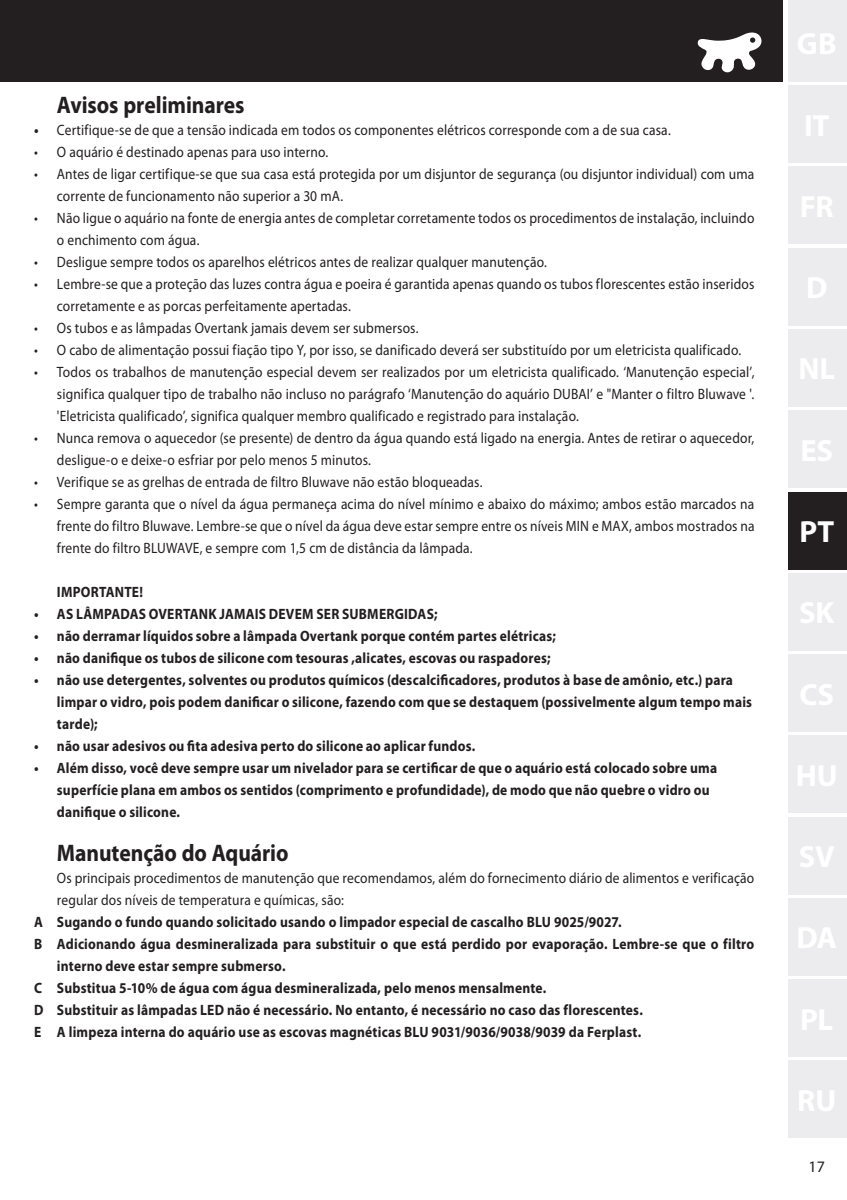
<style>
.page{position:relative;width:847px;height:1200px;background:#fff}
.page>*{position:absolute;margin:0;border:0;box-sizing:border-box;transform-origin:0 0}
.t1{font:700 30.8px "Myriad Pro";color:#fff}
.t2{font:700 24px "Myriad Pro";letter-spacing:-.005em;color:#231f20;scale:.9 1}
.t3{font:16px "Myriad Pro";color:#231f20}
.t4{font:15px/22px "Myriad Pro";letter-spacing:.01em;color:#231f20;scale:.9 1}
.t5{font:700 15px/22px "Myriad Pro";letter-spacing:.015em;color:#231f20;scale:.9 1}
.s1{font-weight:700}
</style>
<div class="page">
<div style="left:6px;top:0;width:777px;height:81px;background:#231f20"></div>
<hr style="left:788px;top:0;width:59px;height:4px;background:#ececee">
<div style="left:0;top:0;width:6px;height:81px;background:#231f20"></div>
<svg style="left:697px;top:32px;width:65px;height:41px"></svg>
<hr style="left:845px;top:4px;width:2px;height:77px;background:#ececee">
<hr style="left:845px;top:85px;width:2px;height:78px;background:#ececee">
<hr style="left:845px;top:167px;width:2px;height:77px;background:#ececee">
<hr style="left:845px;top:248px;width:2px;height:77px;background:#ececee">
<hr style="left:845px;top:329px;width:2px;height:78px;background:#ececee">
<hr style="left:845px;top:411px;width:2px;height:77px;background:#ececee">
<hr style="left:845px;top:492px;width:2px;height:77px;background:#231f20">
<hr style="left:845px;top:573px;width:2px;height:77px;background:#ececee">
<hr style="left:845px;top:654px;width:2px;height:78px;background:#ececee">
<hr style="left:845px;top:736px;width:2px;height:77px;background:#ececee">
<hr style="left:845px;top:817px;width:2px;height:77px;background:#ececee">
<hr style="left:845px;top:898px;width:2px;height:77px;background:#ececee">
<hr style="left:845px;top:979px;width:2px;height:78px;background:#ececee">
<hr style="left:845px;top:1061px;width:2px;height:77px;background:#ececee">
<div style="left:788px;top:4px;width:57px;height:77px;background:#ececee"></div>
<div style="left:788px;top:1061px;width:57px;height:77px;background:#ececee"></div>
<div style="left:788px;top:979px;width:57px;height:78px;background:#ececee"></div>
<div style="left:788px;top:898px;width:57px;height:77px;background:#ececee"></div>
<div style="left:788px;top:817px;width:57px;height:77px;background:#ececee"></div>
<div style="left:788px;top:736px;width:57px;height:77px;background:#ececee"></div>
<div style="left:788px;top:654px;width:57px;height:78px;background:#ececee"></div>
<div style="left:788px;top:573px;width:57px;height:77px;background:#ececee"></div>
<div style="left:788px;top:411px;width:57px;height:77px;background:#ececee"></div>
<div style="left:788px;top:329px;width:57px;height:78px;background:#ececee"></div>
<div style="left:788px;top:248px;width:57px;height:77px;background:#ececee"></div>
<div style="left:788px;top:167px;width:57px;height:77px;background:#ececee"></div>
<div style="left:788px;top:85px;width:57px;height:78px;background:#ececee"></div>
<div style="left:788px;top:492px;width:57px;height:77px;background:#231f20"></div>
<h2 class="t2" style="left:57px;top:89px;width:210px">Avisos preliminares</h2>
<p class="t4" style="left:34px;top:119px;width:709px"><span class="s1">•</span> Certifique-se de que a tensão indicada em todos os componentes elétricos corresponde com a de sua casa.</p>
<p class="t4" style="left:34px;top:141px;width:328px">• O aquário é destinado apenas para uso interno.</p>
<p class="t4" style="left:57px;top:163px;width:776px;text-indent:-23px">• Antes de ligar certifique-se que sua casa está protegida por um disjuntor de segurança (ou disjuntor individual) com uma corrente de funcionamento não superior a 30 mA.</p>
<p class="t4" style="left:57px;top:207px;width:776px;text-indent:-23px">• Não ligue o aquário na fonte de energia antes de completar corretamente todos os procedimentos de instalação, incluindo o enchimento com água.</p>
<p class="t4" style="left:34px;top:251px;width:571px">• Desligue sempre todos os aparelhos elétricos antes de realizar qualquer manutenção.</p>
<p class="t4" style="left:57px;top:273px;width:776px;text-indent:-23px">• Lembre-se que a proteção das luzes contra água e poeira é garantida apenas quando os tubos florescentes estão inseridos corretamente e as porcas perfeitamente apertadas.</p>
<p class="t4" style="left:34px;top:317px;width:428px">• Os tubos e as lâmpadas Overtank jamais devem ser submersos.</p>
<p class="t4" style="left:34px;top:339px;width:787px">• O cabo de alimentação possui fiação tipo Y, por isso, se danificado deverá ser substituído por um eletricista qualificado.</p>
<p class="t4" style="left:57px;top:361px;width:776px;text-align:justify;text-indent:-23px">• Todos os trabalhos de manutenção especial devem ser realizados por um eletricista qualificado. ‘Manutenção especial’, significa qualquer tipo de trabalho não incluso no parágrafo ‘Manutenção do aquário DUBAI’ e "Manter o filtro Bluwave '. 'Eletricista qualificado’, significa qualquer membro qualificado e registrado para instalação.</p>
<p class="t4" style="left:57px;top:427px;width:776px;text-indent:-23px">• Nunca remova o aquecedor (se presente) de dentro da água quando está ligado na energia. Antes de retirar o aquecedor, desligue-o e deixe-o esfriar por pelo menos 5 minutos.</p>
<p class="t4" style="left:34px;top:471px;width:500px">• Verifique se as grelhas de entrada de filtro Bluwave não estão bloqueadas.</p>
<p class="t4" style="left:57px;top:493px;width:776px;text-align:justify;text-indent:-23px">• Sempre garanta que o nível da água permaneça acima do nível mínimo e abaixo do máximo; ambos estão marcados na frente do filtro Bluwave. Lembre-se que o nível da água deve estar sempre entre os níveis MIN e MAX, ambos mostrados na frente do filtro BLUWAVE, e sempre com 1,5 cm de distância da lâmpada.</p>
<p class="t5" style="left:57px;top:580px;width:97px">IMPORTANTE!</p>
<p class="t5" style="left:34px;top:602px;width:449px">• AS LÂMPADAS OVERTANK JAMAIS DEVEM SER SUBMERGIDAS;</p>
<p class="t5" style="left:34px;top:624px;width:581px">• não derramar líquidos sobre a lâmpada Overtank porque contém partes elétricas;</p>
<p class="t5" style="left:34px;top:646px;width:575px">• não danifique os tubos de silicone com tesouras ,alicates, escovas ou raspadores;</p>
<p class="t5" style="left:57px;top:668px;width:774px;text-indent:-23px">• não use detergentes, solventes ou produtos químicos (descalcificadores, produtos à base de amônio, etc.) para limpar o vidro, pois podem danificar o silicone, fazendo com que se destaquem (possivelmente algum tempo mais tarde);</p>
<p class="t5" style="left:34px;top:734px;width:492px">• não usar adesivos ou fita adesiva perto do silicone ao aplicar fundos.</p>
<p class="t5" style="left:57px;top:756px;width:735px;text-indent:-23px">• Além disso, você deve sempre usar um nivelador para se certificar de que o aquário está colocado sobre uma superfície plana em ambos os sentidos (comprimento e profundidade), de modo que não quebre o vidro ou danifique o silicone.</p>
<h2 class="t2" style="left:57px;top:837px;width:259px">Manutenção do Aquário</h2>
<p class="t4" style="left:57px;top:867px;width:776px">Os principais procedimentos de manutenção que recomendamos, além do fornecimento diário de alimentos e verificação regular dos níveis de temperatura e químicas, são:</p>
<p class="t5" style="left:34px;top:910px;width:654px">A Sugando o fundo quando solicitado usando o limpador especial de cascalho BLU 9025/9027.</p>
<p class="t5" style="left:34px;top:932px;width:802px">B Adicionando água desmineralizada para substituir o que está perdido por evaporação. Lembre-se que o filtro</p>
<p class="t5" style="left:57px;top:954px;width:256px">interno deve estar sempre submerso.</p>
<p class="t5" style="left:34px;top:976px;width:570px">C Substitua 5-10% de água com água desmineralizada, pelo menos mensalmente.</p>
<p class="t5" style="left:34px;top:998px;width:678px">D Substituir as lâmpadas LED não é necessário. No entanto, é necessário no caso das florescentes.</p>
<p class="t5" style="left:34px;top:1020px;width:676px">E A limpeza interna do aquário use as escovas magnéticas BLU 9031/9036/9038/9039 da Ferplast.</p>
<h1 class="t1" style="left:799px;top:512px;width:36px">PT</h1>
<p class="t3" style="left:808px;top:1157px;width:18px">17</p>
</div>
